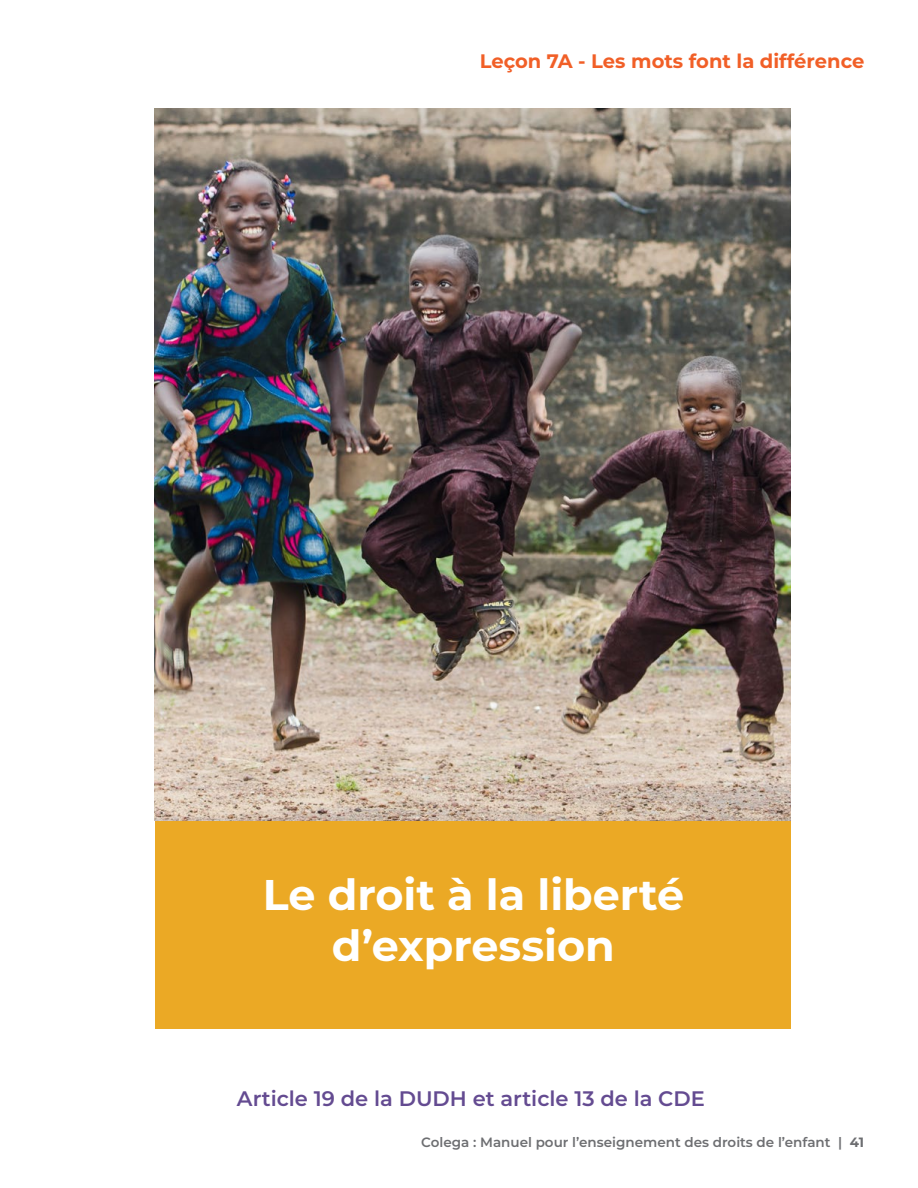
<style>
.page{position:relative;width:918px;height:1188px;background:#fff}
.page>*{position:absolute;margin:0;border:0;box-sizing:border-box;transform-origin:0 0}
.t1{font:700 42.9px/51.2px "Montserrat";color:#fff;text-align:center}
.t2{font:600 21px "Montserrat";color:#644b91}
.t3{font:700 19.5px "Montserrat";color:#f15f27}
.t4{font:600 13.5px "Montserrat";color:#6d6e71}
.s1{font-weight:700}
</style>
<div class="page">
<div style="left:155px;top:821px;width:635px;height:208px;background:#eba925"></div>
<img style="left:155px;top:108px;width:635px;height:713px">
<h3 class="t3" style="left:480px;top:47px;width:386px">Leçon 7A - Les mots font la différence</h3>
<h1 class="t1" style="left:263px;top:867px;width:423px">Le droit à la liberté d’expression</h1>
<h2 class="t2" style="left:237px;top:1084px;width:470px">Article 19 de la DUDH et article 13 de la CDE</h2>
<p class="t4" style="left:421px;top:1133px;width:444px">Colega : Manuel pour l’enseignement des droits de l’enfant | <span class="s1">41</span></p>
</div>
